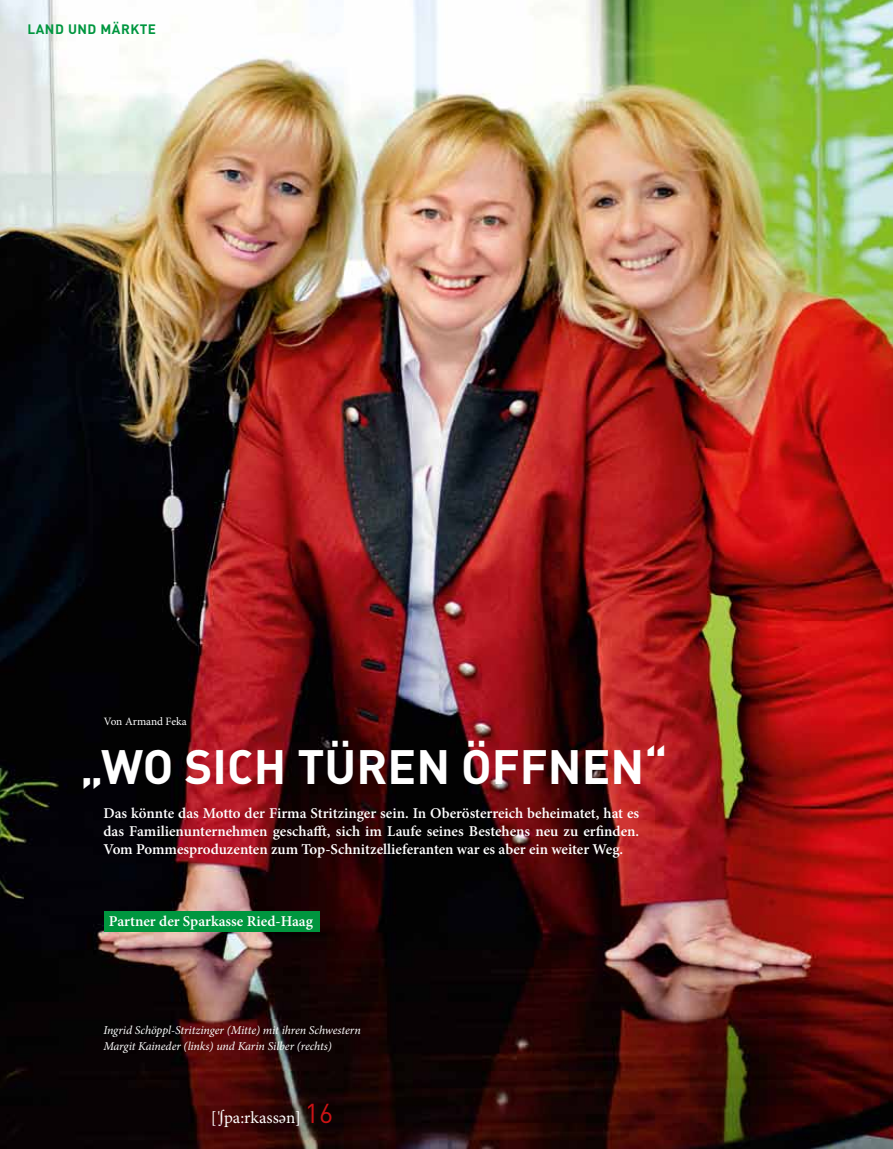
<style>
.page{position:relative;width:893px;height:1149px;background:#fff}
.page>*{position:absolute;margin:0;border:0;box-sizing:border-box;transform-origin:0 0}
.t1{font:700 47.55px "DIN";color:#fff}
.t2{font:16.95px "Minion Pro";letter-spacing:-.005em;color:#fff}
.t3{font:600 15px/18px "Minion Pro";color:#fff;text-align:justify}
.t4{font:700 13.5px "DIN";letter-spacing:.035em;color:#00963f}
.t5{font:italic 12px/16.5px "Minion Pro";letter-spacing:-.01em;color:#fff}
.t6{font:11.25px "Minion Pro";letter-spacing:-.005em;color:#fff}
.s1{font-family:"DIN";font-size:27px;color:#cd1316}
</style>
<div class="page">
<img style="left:0;top:0;width:893px;height:1148px">
<img style="left:884px;top:58px;width:9px;height:31px">
<div style="left:104px;top:911px;width:216px;height:20px;background:#00963f"></div>
<p class="t4" style="left:28px;top:21px;width:51px">LAND UND</p>
<p class="t4" style="left:101px;top:21px;width:11px">MÄR</p>
<p class="t4" style="left:130px;top:21px;width:27px">KTE</p>
<p class="t6" style="left:104px;top:713px;width:84px">Von Armand Feka</p>
<h1 class="t1" style="left:80px;top:735px;width:412px">„WO SICH TÜREN ÖFFNEN</h1>
<h1 class="t1" style="left:644px;top:735px;width:24px">“</h1>
<p class="t3" style="left:103px;top:803px;width:537px">Das könnte das Motto der Firma Stritzinger sein. In Oberösterreich beheimatet, hat es das Familienunternehmen geschafft, sich im Laufe seines Bestehens neu zu erfinden.<br>Vom Pommesproduzenten zum Top-Schnitzellieferanten war es aber ein weiter Weg.</p>
<p class="t3" style="left:109px;top:911px;width:206px">Partner der Sparkasse Ried-Haag</p>
<p class="t5" style="left:103px;top:1021px;width:259px">Ingrid Schöppl-Stritzinger (Mitte) mit ihren Schwestern<br>Margit Kaineder (links) und Karin Silber (rechts)</p>
<p class="t2" style="left:211px;top:1105px;width:124px">['∫pa:rkassәn] <span class="s1">16</span></p>
</div>
